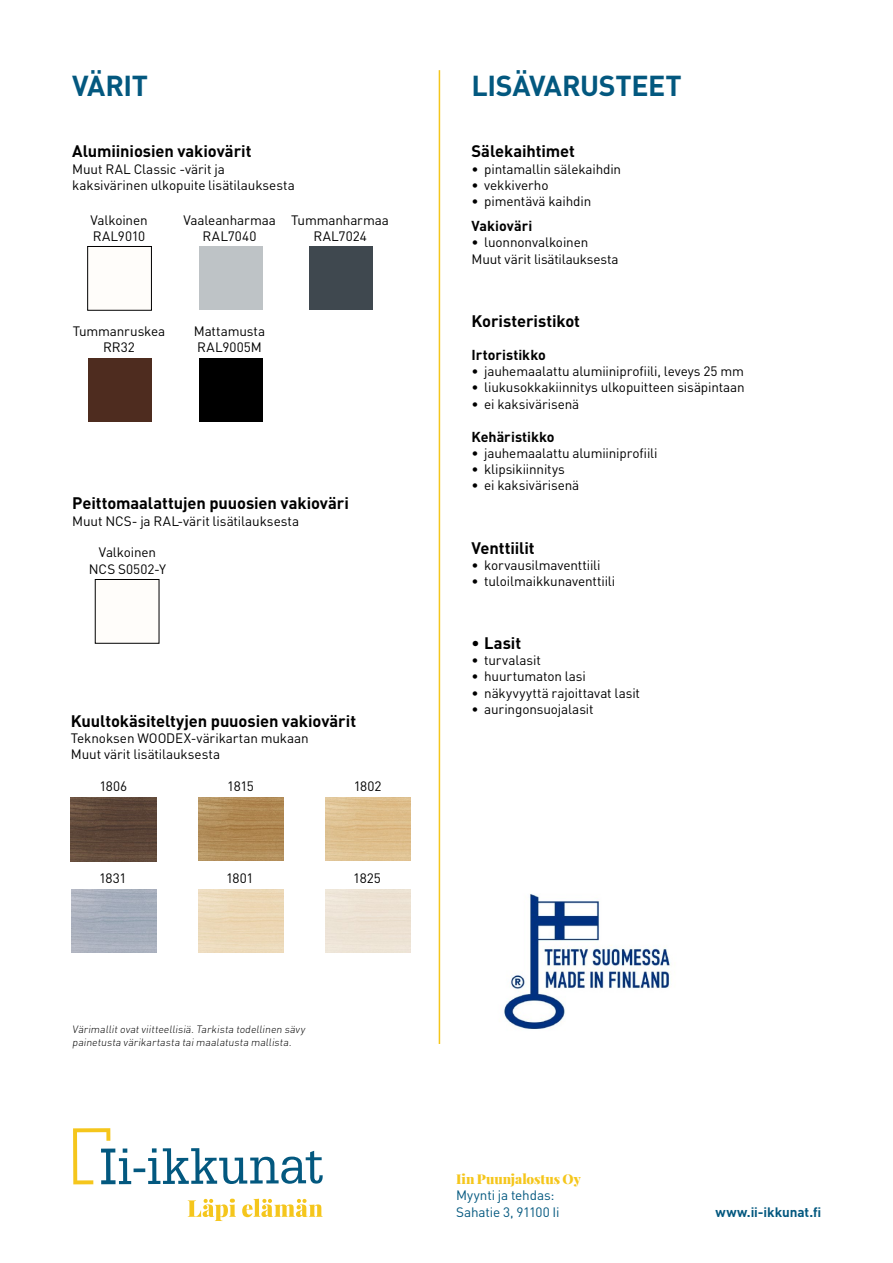
<style>
.page{position:relative;width:893px;height:1263px;background:#fff}
.page>*{position:absolute;margin:0;border:0;box-sizing:border-box;transform-origin:0 0}
.t1{font:700 28.5px "DIN";letter-spacing:-.015em;color:#03587f}
.t2{font:700 16.5px "DIN";letter-spacing:-.005em;color:#000}
.t3{font:700 14.25px "DIN";color:#000}
.t4{font:13.5px/16.2px "DIN";letter-spacing:-.01em;color:#000}
.t5{font:13.5px/16.5px "DIN";letter-spacing:-.01em;color:#03587f}
.t6{font:900 13.5px "Playfair Display";color:#f5c61c}
.t7{font:700 13.5px "DIN";letter-spacing:-.005em;color:#03587f}
.t8{font:300 10.5px/12.6px "DIN";color:#000}
</style>
<div class="page">
<svg style="left:134px;top:1168px;width:11px;height:4px"></svg>
<svg style="left:148px;top:1148px;width:175px;height:36px"></svg>
<svg style="left:73px;top:1128px;width:58px;height:56px"></svg>
<svg style="left:188px;top:1199px;width:48px;height:22px"></svg>
<svg style="left:242px;top:1199px;width:81px;height:18px"></svg>
<hr style="left:439px;top:70px;width:1px;height:974px;background:#f5c61c">
<div style="left:95px;top:579px;width:64px;height:64px;background:#fffdfa"></div>
<div style="left:88px;top:246px;width:63px;height:64px;background:#fffdfa"></div>
<div style="left:88px;top:246px;width:64px;height:64px;border:1px solid #000"></div>
<div style="left:199px;top:246px;width:64px;height:64px;background:#bec3c6"></div>
<div style="left:309px;top:246px;width:64px;height:64px;background:#3f484f"></div>
<div style="left:88px;top:358px;width:63px;height:64px;background:#4e2c1f"></div>
<div style="left:200px;top:358px;width:63px;height:64px;background:#000"></div>
<img style="left:71px;top:797px;width:85px;height:64px">
<img style="left:198px;top:797px;width:85px;height:64px">
<img style="left:504px;top:894px;width:166px;height:136px">
<h1 class="t1" style="left:72px;top:67px;width:77px">VÄRIT</h1>
<h1 class="t1" style="left:471px;top:67px;width:212px">LISÄVARUSTEET</h1>
<p class="t2" style="left:72px;top:141px;width:181px">Alumiiniosien vakiovärit</p>
<p class="t4" style="left:72px;top:160px;width:224px">Muut RAL Classic -värit ja kaksivärinen ulkopuite lisätilauksesta</p>
<p class="t4" style="left:90px;top:212px;width:59px">Valkoinen<br>RAL9010</p>
<p class="t4" style="left:183px;top:212px;width:94px;text-align:center">Vaaleanharmaa<br>RAL7040</p>
<p class="t4" style="left:291px;top:212px;width:99px;text-align:center">Tummanharmaa<br>RAL7024</p>
<p class="t4" style="left:73px;top:322px;width:94px;text-align:center">Tummanruskea<br>RR32</p>
<p class="t4" style="left:194px;top:322px;width:73px">Mattamusta<br>RAL9005M</p>
<p class="t2" style="left:72px;top:493px;width:278px">Peittomaalattujen puuosien vakioväri</p>
<p class="t4" style="left:72px;top:512px;width:228px">Muut NCS- ja RAL-värit lisätilauksesta</p>
<p class="t4" style="left:89px;top:544px;width:79px;text-align:center">Valkoinen<br>NCS S0502-Y</p>
<p class="t2" style="left:71px;top:710px;width:287px">Kuultokäsiteltyjen puuosien vakiovärit</p>
<p class="t4" style="left:71px;top:730px;width:239px">Teknoksen WOODEX-värikartan mukaan<br>Muut värit lisätilauksesta</p>
<p class="t4" style="left:99px;top:778px;width:29px">1806</p>
<p class="t4" style="left:227px;top:778px;width:28px">1815</p>
<p class="t4" style="left:354px;top:778px;width:29px">1802</p>
<p class="t4" style="left:99px;top:870px;width:29px">1831</p>
<p class="t4" style="left:226px;top:870px;width:29px">1801</p>
<p class="t4" style="left:353px;top:870px;width:29px">1825</p>
<p class="t8" style="left:72px;top:1023px;width:236px">Värimallitovatviitteellisiä.Tarkista todellinen sävy painetusta värikartasta taimaalatusta mallista.</p>
<p class="t2" style="left:471px;top:141px;width:105px">Sälekaihtimet</p>
<p class="t4" style="left:471px;top:160px;width:151px">• pintamallin sälekaihdin</p>
<p class="t4" style="left:471px;top:177px;width:79px">• vekkiverho</p>
<p class="t4" style="left:471px;top:193px;width:121px">• pimentävä kaihdin</p>
<p class="t3" style="left:471px;top:217px;width:62px">Vakioväri</p>
<p class="t4" style="left:471px;top:234px;width:149px">• luonnonvalkoinen<br>Muut värit lisätilauksesta</p>
<p class="t2" style="left:471px;top:310px;width:110px">Koristeristikot</p>
<p class="t3" style="left:471px;top:345px;width:76px">Irtoristikko</p>
<p class="t4" style="left:471px;top:363px;width:274px">• jauhemaalattu alumiiniprofiili, leveys 25 mm</p>
<p class="t4" style="left:471px;top:379px;width:275px">• liukusokkakiinnitys ulkopuitteen sisäpintaan</p>
<p class="t4" style="left:471px;top:395px;width:109px">• ei kaksivärisenä</p>
<p class="t3" style="left:471px;top:427px;width:85px">Kehäristikko</p>
<p class="t4" style="left:471px;top:445px;width:188px">• jauhemaalattu alumiiniprofiili</p>
<p class="t4" style="left:471px;top:461px;width:95px">• klipsikiinnitys</p>
<p class="t4" style="left:471px;top:477px;width:109px">• ei kaksivärisenä</p>
<p class="t2" style="left:471px;top:537px;width:65px">Venttiilit</p>
<p class="t4" style="left:471px;top:556px;width:131px">• korvausilmaventtiili</p>
<p class="t4" style="left:471px;top:573px;width:145px">• tuloilmaikkunaventtiili</p>
<p class="t2" style="left:471px;top:632px;width:51px">• Lasit</p>
<p class="t4" style="left:471px;top:652px;width:71px">• turvalasit</p>
<p class="t4" style="left:471px;top:668px;width:116px">• huurtumaton lasi</p>
<p class="t4" style="left:471px;top:684px;width:170px">• näkyvyyttä rajoittavat lasit</p>
<p class="t4" style="left:471px;top:700px;width:124px">• auringonsuojalasit</p>
<p class="t6" style="left:456px;top:1168px;width:126px">Iin Puunjalostus Oy</p>
<p class="t5" style="left:456px;top:1187px;width:105px">Myynti ja tehdas:<br>Sahatie 3, 91100 Ii</p>
<p class="t7" style="left:716px;top:1204px;width:107px">www.ii-ikkunat.fi</p>
</div>
